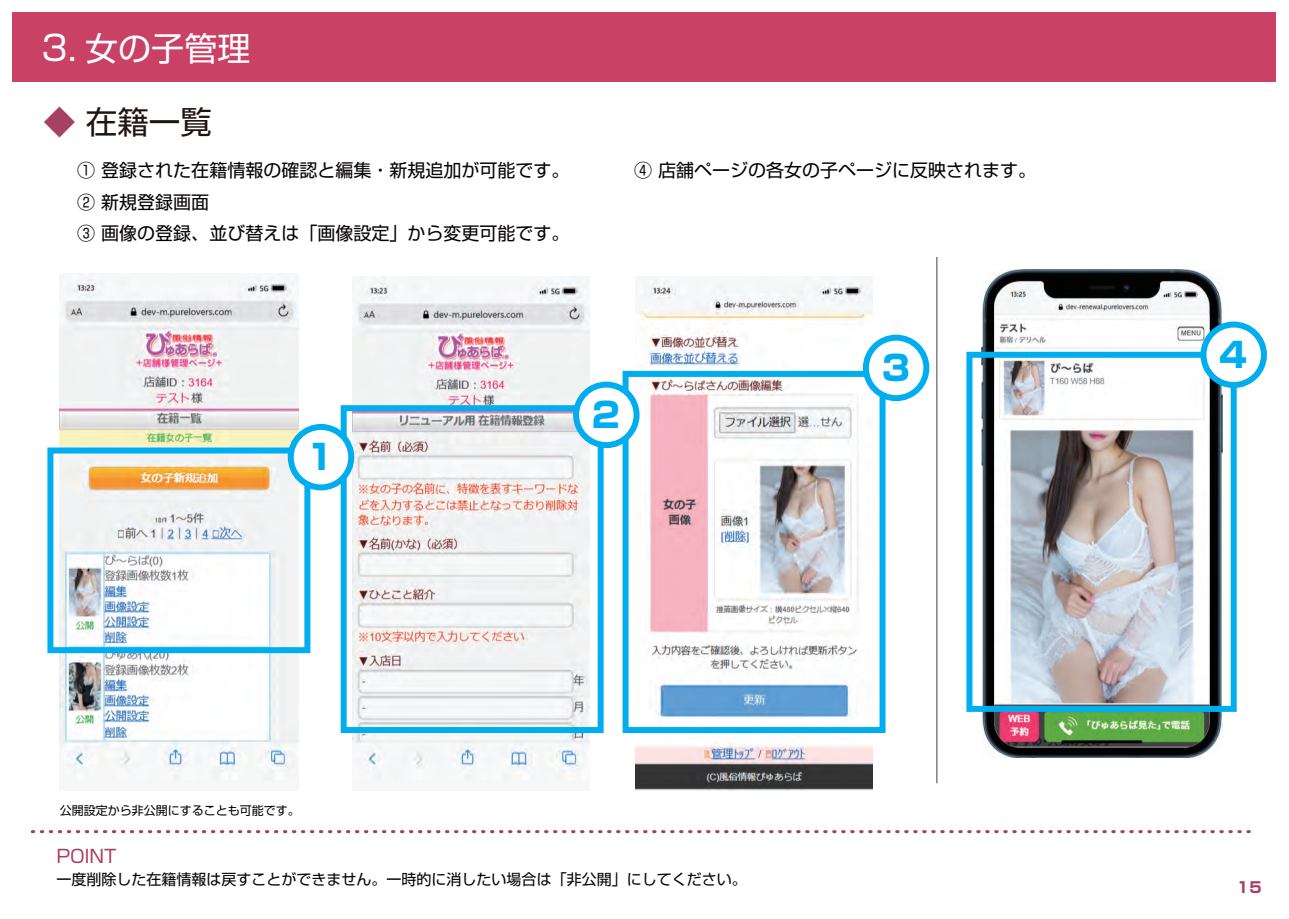
<style>
.page{position:relative;width:1289px;height:919px;background:#fff}
.page>*{position:absolute;margin:0;border:0;box-sizing:border-box;transform-origin:0 0}
.t1{font:800 34.5px "Shin Go Pro";color:#00aeef}
.t2{font:33px "Shin Go Pr 5";color:#fff}
.t3{font:31.5px "Shin Go Pr 5";color:#211512}
.t4{font:18px/31.5px "Shin Go Pr 5";color:#060303}
.t5{font:18px "Shin Go Pro";color:#a74062}
.t6{font:15px "Shin Go Pr 5";color:#060303}
.t7{font:700 15px "Shin Go Pro";color:#a74062}
.t8{font:12px "Shin Go Pr 5";color:#060303}
.s1{font-family:"Shin Go Pro";font-size:34.5px}
.s2{color:#a74062}
</style>
<div class="page">
<div style="left:13px;top:13px;width:1263px;height:69px;background:#ca4166"></div>
<svg style="left:32px;top:830px;width:1219px;height:3px"></svg>
<img style="left:353px;top:277px;width:237px;height:504px">
<img style="left:60px;top:274px;width:238px;height:507px">
<div style="left:47px;top:447px;width:263px;height:206px;border:6px solid #00aeef"></div>
<hr style="left:936px;top:257px;width:1px;height:526px;background:#808285">
<img style="left:981px;top:269px;width:241px;height:488px">
<div style="left:966px;top:352px;width:270px;height:359px;border:6px solid #00aeef"></div>
<div style="left:1203px;top:324px;width:60px;height:61px;background:#fff;border-radius:50%"></div>
<div style="left:1200px;top:321px;width:66px;height:67px;border:6px solid #00aeef;border-radius:50%"></div>
<img style="left:635px;top:277px;width:237px;height:513px">
<div style="left:622px;top:371px;width:263px;height:362px;border:6px solid #00aeef"></div>
<div style="left:865px;top:337px;width:61px;height:61px;background:#fff;border-radius:50%"></div>
<div style="left:862px;top:334px;width:67px;height:67px;border:6px solid #00aeef;border-radius:50%"></div>
<div style="left:341px;top:405px;width:262px;height:328px;border:6px solid #00aeef"></div>
<div style="left:576px;top:384px;width:60px;height:61px;background:#fff;border-radius:50%"></div>
<div style="left:573px;top:381px;width:66px;height:67px;border:6px solid #00aeef;border-radius:50%"></div>
<div style="left:291px;top:427px;width:60px;height:60px;background:#fff;border-radius:50%"></div>
<div style="left:288px;top:424px;width:66px;height:66px;border:6px solid #00aeef;border-radius:50%"></div>
<h2 class="t2" style="left:41px;top:21px;width:210px"><span class="s1">3.</span> 女の子管理</h2>
<h3 class="t3" style="left:44px;top:96px;width:169px"><span class="s2">◆</span> 在籍一覧</h3>
<p class="t4" style="left:77px;top:153px;width:493px">① 登録された在籍情報の確認と編集・新規追加が可能です。<br>② 新規登録画面<br>③ 画像の登録、並び替えは「画像設定」から変更可能です。</p>
<p class="t4" style="left:634px;top:153px;width:403px">④ 店舗ページの各女の子ページに反映されます。</p>
<h1 class="t1" style="left:306px;top:430px;width:30px">1</h1>
<p class="t8" style="left:60px;top:800px;width:242px">公開設定から非公開にすることも可能です。</p>
<h1 class="t1" style="left:592px;top:387px;width:30px">2</h1>
<p class="t5" style="left:56px;top:841px;width:61px">POINT</p>
<p class="t6" style="left:56px;top:867px;width:691px">一度削除した在籍情報は戻すことができません。一時的に消したい場合は「非公開」にしてください。</p>
<h1 class="t1" style="left:881px;top:340px;width:30px">3</h1>
<h1 class="t1" style="left:1219px;top:327px;width:30px">4</h1>
<p class="t7" style="left:1236px;top:874px;width:26px">15</p>
</div>
